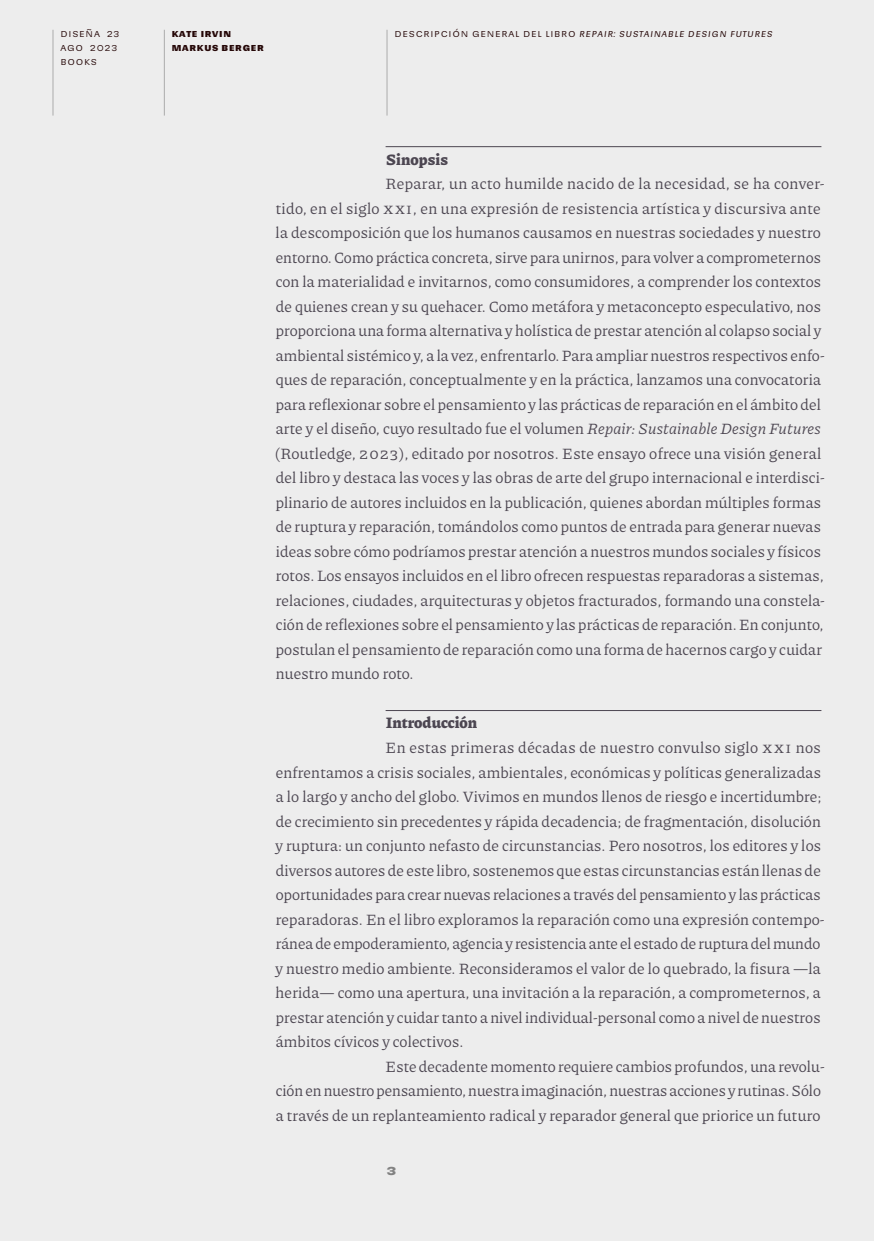
<style>
.page{position:relative;width:874px;height:1241px;background:#fff}
.page>*{position:absolute;margin:0;border:0;box-sizing:border-box;transform-origin:0 0}
.Texto_con_sangría{font:15.75px/24.5px "Piazzolla";letter-spacing:.01em;color:#4c4651}
.Subtítulo_I{font:800 15.75px "Piazzolla";letter-spacing:.005em;color:#4c4651}
.t1{font:700 14px "Sudamerican Grotesk";color:#828282}
.t2{font:italic 10.5px "Sudamerican Grotesk";letter-spacing:.07em;color:#260808}
.t3{font:700 10.5px/14px "Sudamerican Grotesk";letter-spacing:.07em;color:#260808}
.t4{font:10.5px/14px "Sudamerican Grotesk";letter-spacing:.07em;color:#260808}
.s1{font-style:normal}
.s2{font-style:italic}
</style>
<div class="page">
<div style="left:0;top:0;width:873px;height:1240px;background:#ededed"></div>
<hr style="left:52px;top:30px;width:1px;height:85px;background:#ababab">
<hr style="left:164px;top:30px;width:1px;height:85px;background:#ababab">
<hr style="left:386px;top:30px;width:1px;height:85px;background:#ababab">
<hr style="left:385px;top:146px;width:436px;height:1px;background:#4c4651">
<hr style="left:385px;top:710px;width:436px;height:1px;background:#4c4651">
<p class="t4" style="left:60px;top:26px;width:60px">Diseña 23</p>
<p class="t2" style="left:394px;top:24px;width:379px"><span class="s1">Descripción general d el libro</span> Repair: Sustainable Design Futures</p>
<p class="t4" style="left:60px;top:40px;width:58px">ago 2023<br>Books</p>
<p class="t3" style="left:172px;top:26px;width:93px">Kate Irvin<br>Markus Berger</p>
<p class="Subtítulo_I" style="left:386px;top:148px;width:63px">Sinopsis</p>
<p class="Texto_con_sangría" style="left:275px;top:171px;width:550px;text-indent:110px">Reparar, un acto humilde nacido de la necesidad, se ha conver&shy;tido, en el siglo XXI, en una expresión de resistencia artística y discursiva ante la descomposición que los humanos causamos en nuestras sociedades y nuestro entorno. Como práctica concreta, sirve para unirnos, para volver a comprometernos con la materialidad e invitarnos, como consumidores, a comprender los contextos de quienes crean y su quehacer. Como metáfora y metaconcepto especulativo, nos proporciona una forma alternativa y holística de prestar atención al colapso social y ambiental sistémico y, a la vez, enfrentarlo. Para ampliar nuestros respectivos enfo&shy;ques de reparación, conceptualmente y en la práctica, lanzamos una convocatoria para reflexionar sobre el pensamiento y las prácticas de reparación en el ámbito del arte y el diseño, cuyo resultado fue el volumen <span class="s2">Repair: Sustainable Design Futures </span>(Routledge, 2023), editado por nosotros. Este ensayo ofrece una visión general del libro y destaca las voces y las obras de arte del grupo internacional e interdisci&shy;plinario de autores incluidos en la publicación, quienes abordan múltiples formas de ruptura y reparación, tomándolos como puntos de entrada para generar nuevas ideas sobre cómo podríamos prestar atención a nuestros mundos sociales y físicos rotos. Los ensayos incluidos en el libro ofrecen respuestas reparadoras a sistemas, relaciones, ciudades, arquitecturas y objetos fracturados, formando una constela&shy;ción de reflexiones sobre el pensamiento y las prácticas de reparación. En conjunto, postulan el pensamiento de reparación como una forma de hacernos cargo y cuidar nuestro mundo roto.</p>
<p class="Subtítulo_I" style="left:386px;top:711px;width:93px">Introducción</p>
<p class="Texto_con_sangría" style="left:275px;top:734px;width:550px;text-indent:110px">En estas primeras décadas de nuestro convulso siglo XXI nos enfrentamos a crisis sociales, ambientales, económicas y políticas generalizadas a lo largo y ancho del globo. Vivimos en mundos llenos de riesgo e incertidumbre; de crecimiento sin precedentes y rápida decadencia; de fragmentación, disolución y ruptura: un conjunto nefasto de circunstancias. Pero nosotros, los editores y los diversos autores de este libro, sostenemos que estas circunstancias están llenas de oportunidades para crear nuevas relaciones a través del pensamiento y las prácticas reparadoras. En el libro exploramos la reparación como una expresión contempo&shy;ránea de empoderamiento, agencia y resistencia ante el estado de ruptura del mundo y nuestro medio ambiente. Reconsideramos el valor de lo quebrado, la fisura ―la herida― como una apertura, una invitación a la reparación, a comprometernos, a prestar atención y cuidar tanto a nivel individual-personal como a nivel de nuestros ámbitos cívicos y colectivos.</p>
<p class="Texto_con_sangría" style="left:275px;top:1053px;width:550px;text-indent:110px">Este decadente momento requiere cambios profundos, una revolu&shy;ción en nuestro pensamiento, nuestra imaginación, nuestras acciones y rutinas. Sólo a través de un replanteamiento radical y reparador general que priorice un futuro</p>
<p class="t1" style="left:386px;top:1158px;width:12px">3</p>
</div>
